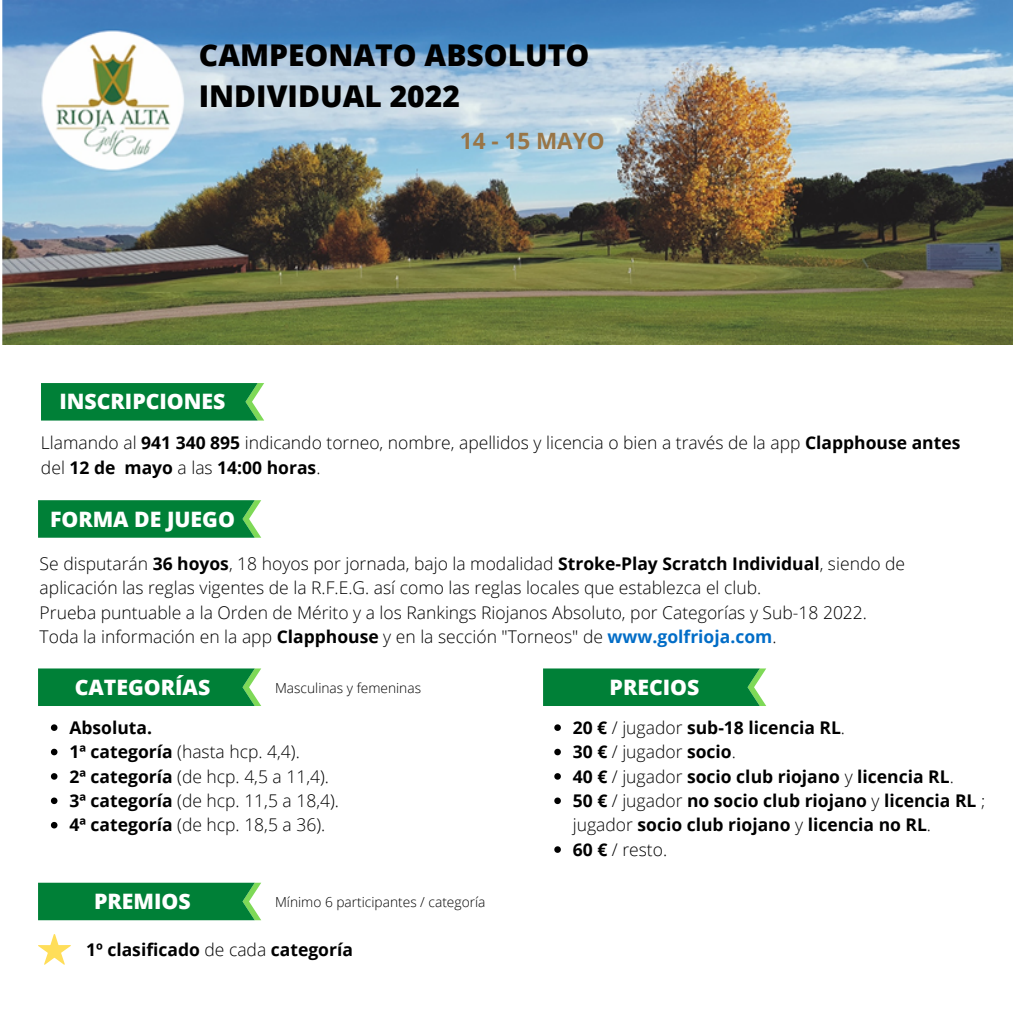
<style>
.page{position:relative;width:1013px;height:1013px;background:#fff}
.page>*{position:absolute;margin:0;border:0;box-sizing:border-box;transform-origin:0 0}
.t1{font:800 30px/41.2px "Open Sans";color:#000}
.t2{font:700 22.5px "Open Sans";color:#997546}
.t3{font:800 21.25px "Open Sans";color:#fff}
.t4{font:300 17.5px/24.4px "Open Sans";color:#000}
.t5{font:700 17.5px/24.4px "Open Sans";color:#000}
.t6{font:300 13.75px "Open Sans";color:#000}
.s1{font-weight:700}
.s2{font-weight:700;color:#026dc7}
.s3{font-weight:300}
</style>
<div class="page">
<svg style="left:41px;top:383px;width:223px;height:37px;background:#0a863d"></svg>
<svg style="left:543px;top:668px;width:223px;height:38px;background:#0d873f"></svg>
<svg style="left:38px;top:500px;width:223px;height:37px;background:#0b863e"></svg>
<svg style="left:38px;top:882px;width:223px;height:38px;background:#0f8841"></svg>
<svg style="left:38px;top:934px;width:33px;height:31px"></svg>
<img style="left:2px;top:0;width:1010px;height:344px">
<svg style="left:554px;top:724px;width:7px;height:7px"></svg>
<svg style="left:554px;top:748px;width:7px;height:7px"></svg>
<svg style="left:554px;top:773px;width:7px;height:6px"></svg>
<svg style="left:554px;top:797px;width:7px;height:7px"></svg>
<svg style="left:554px;top:846px;width:7px;height:6px"></svg>
<svg style="left:38px;top:668px;width:223px;height:38px;background:#0d873f"></svg>
<svg style="left:51px;top:724px;width:6px;height:7px"></svg>
<svg style="left:51px;top:748px;width:6px;height:7px"></svg>
<svg style="left:51px;top:773px;width:6px;height:6px"></svg>
<svg style="left:51px;top:797px;width:6px;height:7px"></svg>
<svg style="left:51px;top:822px;width:6px;height:6px"></svg>
<p class="t1" style="left:199px;top:33px;width:392px">CAMPEONATO ABSOLUTO<br>INDIVIDUAL 2022</p>
<p class="t2" style="left:460px;top:125px;width:146px">14 - 15 MAYO</p>
<p class="t3" style="left:59px;top:386px;width:168px">INSCRIPCIONES</p>
<p class="t4" style="left:41px;top:430px;width:920px">Llamando al <span class="s1">941 340 895</span> indicando torneo, nombre, apellidos y licencia o bien a través de la app <span class="s1">Clapphouse antes </span>del <span class="s1">12 de mayo</span> a las <span class="s1">14:00 horas</span>.</p>
<p class="t3" style="left:50px;top:504px;width:186px">FORMA DE JUEGO</p>
<p class="t4" style="left:40px;top:551px;width:867px">Se disputarán <span class="s1">36 hoyos</span>, 18 hoyos por jornada, bajo la modalidad <span class="s1">Stroke-Play Scratch Individual</span>, siendo de aplicación las reglas vigentes de la R.F.E.G. así como las reglas locales que establezca el club.</p>
<p class="t4" style="left:40px;top:600px;width:829px">Prueba puntuable a la Orden de Mérito y a los Rankings Riojanos Absoluto, por Categorías y Sub-18 2022.</p>
<p class="t4" style="left:40px;top:624px;width:738px">Toda la información en la app <span class="s1">Clapphouse</span> y en la sección "Torneos" de <span class="s2">www.golfrioja.com</span>.</p>
<p class="t3" style="left:75px;top:672px;width:137px">CATEGORÍAS</p>
<p class="t5" style="left:69px;top:714px;width:84px">Absoluta.</p>
<p class="t4" style="left:69px;top:739px;width:232px"><span class="s1">1ª categoría</span> (hasta hcp. 4,4).</p>
<p class="t4" style="left:69px;top:763px;width:261px"><span class="s1">2ª categoría</span> (de hcp. 4,5 a 11,4).</p>
<p class="t4" style="left:69px;top:788px;width:271px"><span class="s1">3ª categoría</span> (de hcp. 11,5 a 18,4).</p>
<p class="t4" style="left:69px;top:812px;width:257px"><span class="s1">4ª categoría</span> (de hcp. 18,5 a 36).</p>
<p class="t6" style="left:275px;top:678px;width:147px">Masculinas y femeninas</p>
<p class="t3" style="left:94px;top:886px;width:98px">PREMIOS</p>
<p class="t6" style="left:275px;top:892px;width:212px">Mínimo 6 participantes / categoría</p>
<p class="t5" style="left:86px;top:936px;width:268px">1º clasificado <span class="s3">de cada</span> categoría</p>
<p class="t3" style="left:609px;top:672px;width:91px">PRECIOS</p>
<p class="t5" style="left:573px;top:714px;width:274px">20 € <span class="s3">/ jugador</span> sub-18 licencia RL<span class="s3">.</span></p>
<p class="t4" style="left:573px;top:739px;width:165px"><span class="s1">30 €</span> / jugador <span class="s1">socio</span>.</p>
<p class="t5" style="left:573px;top:763px;width:382px">40 € <span class="s3">/ jugador</span> socio club riojano <span class="s3">y</span> licencia RL<span class="s3">.</span></p>
<p class="t5" style="left:573px;top:788px;width:414px">50 € <span class="s3">/ jugador</span> no socio club riojano <span class="s3">y</span> licencia RL <span class="s3">; jugador</span> socio club riojano <span class="s3">y</span> licencia no RL<span class="s3">.</span></p>
<p class="t4" style="left:573px;top:836px;width:96px"><span class="s1">60 €</span> / resto.</p>
</div>
